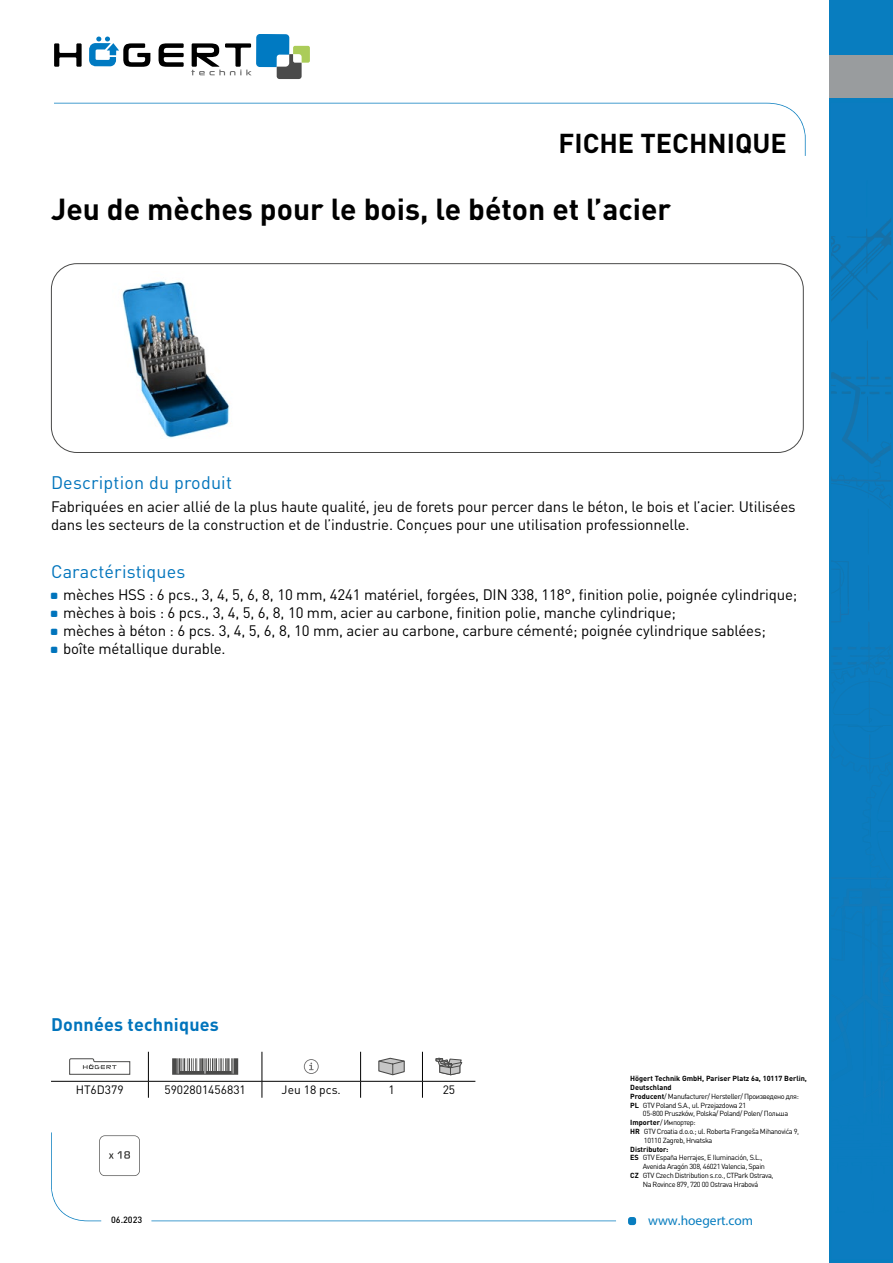
<style>
.page{position:relative;width:893px;height:1263px;background:#fff}
.page>*{position:absolute;margin:0;border:0;box-sizing:border-box;transform-origin:0 0}
.t1{font:700 30px "DIN Pro";color:#000}
.t2{font:700 27px "DIN Pro";color:#000}
.t3{font:18px "DIN Pro";letter-spacing:.01em;color:#0074bc}
.t4{font:700 18px "DIN Pro";letter-spacing:.01em;color:#0074bc}
.t5{font:15px/18px "DIN Pro";letter-spacing:-.01em;color:#000}
.t6{font:13.5px "Myriad Pro";color:#087dbf}
.t7{font:12px "DIN Pro";color:#000}
.t8{font:500 9px "DIN Pro";color:#000}
.t9{font:7.35px "DIN Pro";letter-spacing:-.05em;color:#000}
.t10{font:700 7.35px "DIN Pro";color:#000}
.s1{font-weight:700}
</style>
<div class="page">
<svg style="left:54px;top:43px;width:28px;height:24px"></svg>
<svg style="left:159px;top:43px;width:25px;height:24px"></svg>
<svg style="left:89px;top:37px;width:61px;height:30px"></svg>
<svg style="left:191px;top:34px;width:119px;height:45px"></svg>
<svg style="left:54px;top:103px;width:752px;height:53px"></svg>
<div style="left:628px;top:1217px;width:8px;height:8px;background:#087dbf;border-radius:3px"></div>
<svg style="left:51px;top:1132px;width:565px;height:89px"></svg>
<div style="left:830px;top:0;width:63px;height:1263px;background:#087dbf"></div>
<img style="left:831px;top:273px;width:50px;height:56px">
<img style="left:867px;top:222px;width:24px;height:44px">
<img style="left:831px;top:222px;width:56px;height:42px">
<svg style="left:831px;top:341px;width:60px;height:565px"></svg>
<img style="left:863px;top:906px;width:28px;height:76px">
<img style="left:831px;top:877px;width:60px;height:2px">
<img style="left:848px;top:647px;width:43px;height:3px">
<div style="left:830px;top:56px;width:63px;height:42px;background:#999c9e"></div>
<div style="left:51px;top:263px;width:753px;height:190px;border:1px solid #4a4a49;border-radius:26px"></div>
<hr style="left:51px;top:1081px;width:97px;height:1px;background:#000">
<hr style="left:148px;top:1081px;width:114px;height:1px;background:#000">
<svg style="left:148px;top:1052px;width:1px;height:46px"></svg>
<hr style="left:262px;top:1081px;width:99px;height:1px;background:#000">
<svg style="left:262px;top:1052px;width:1px;height:46px"></svg>
<hr style="left:361px;top:1081px;width:61px;height:1px;background:#000">
<svg style="left:360px;top:1052px;width:1px;height:46px"></svg>
<hr style="left:422px;top:1081px;width:53px;height:1px;background:#000">
<svg style="left:422px;top:1052px;width:1px;height:46px"></svg>
<svg style="left:69px;top:1058px;width:61px;height:17px"></svg>
<svg style="left:172px;top:1058px;width:66px;height:17px"></svg>
<svg style="left:304px;top:1059px;width:15px;height:15px"></svg>
<svg style="left:378px;top:1058px;width:27px;height:17px"></svg>
<svg style="left:436px;top:1058px;width:26px;height:17px"></svg>
<img style="left:122px;top:281px;width:108px;height:157px">
<svg style="left:99px;top:1135px;width:41px;height:41px"></svg>
<h2 class="t2" style="left:559px;top:121px;width:230px">FICHE TECHNIQUE</h2>
<h1 class="t1" style="left:51px;top:184px;width:622px">Jeu de mèches pour le bois, le béton et l’acier</h1>
<p class="t3" style="left:51px;top:471px;width:182px">Description du produit</p>
<p class="t5" style="left:51px;top:497px;width:746px">Fabriquées en acier allié de la plus haute qualité, jeu de forets pour percer dans le béton, le bois et l’acier. Utilisées dans les secteurs de la construction et de l’industrie. Conçues pour une utilisation professionnelle.</p>
<p class="t3" style="left:51px;top:559px;width:136px">Caractéristiques</p>
<p class="t5" style="left:63px;top:585px;width:736px">mèches HSS : 6 pcs., 3, 4, 5, 6, 8, 10 mm, 4241 matériel, forgées, DIN 338, 118°, finition polie, poignée cylindrique; mèches à bois : 6 pcs., 3, 4, 5, 6, 8, 10 mm, acier au carbone, finition polie, manche cylindrique;<br>mèches à béton : 6 pcs. 3, 4, 5, 6, 8, 10 mm, acier au carbone, carbure cémenté; poignée cylindrique sablées; boîte métallique durable.</p>
<p class="t4" style="left:51px;top:1010px;width:169px">Données techniques</p>
<p class="t7" style="left:76px;top:1081px;width:50px">HT6D379</p>
<p class="t7" style="left:164px;top:1081px;width:83px">5902801456831</p>
<p class="t7" style="left:282px;top:1081px;width:61px">Jeu 18 pcs.</p>
<p class="t7" style="left:388px;top:1081px;width:8px">1</p>
<p class="t7" style="left:443px;top:1081px;width:14px">25</p>
<p class="t10" style="left:630px;top:1072px;width:178px">Högert Technik GmbH, Pariser Platz 6a, 10117 Berlin,</p>
<p class="t10" style="left:630px;top:1081px;width:43px">Deutschland</p>
<p class="t9" style="left:630px;top:1091px;width:170px"><span class="s1">Producent</span>/ Manufacturer/ Hersteller/ Произведено для:</p>
<p class="t9" style="left:630px;top:1100px;width:117px"><span class="s1">PL</span> GTV Poland S.A., ul. Przejazdowa 21</p>
<p class="t9" style="left:643px;top:1109px;width:147px">05-800 Pruszków, Polska/ Poland/ Polen/ Польша</p>
<p class="t9" style="left:630px;top:1117px;width:67px"><span class="s1">Importer</span>/ Импортер:</p>
<p class="t9" style="left:630px;top:1126px;width:171px"><span class="s1">HR</span> GTV Croatia d.o.o.; ul. Roberta Frangeša Mihanovića 9,</p>
<p class="t9" style="left:644px;top:1135px;width:70px">10110 Zagreb, Hrvatska</p>
<p class="t10" style="left:630px;top:1143px;width:40px">Distributor:</p>
<p class="t9" style="left:630px;top:1153px;width:134px"><span class="s1">ES</span> GTV España Herrajes, E Iluminación, S.L.,</p>
<p class="t9" style="left:643px;top:1161px;width:124px">Avenida Aragón 308, 46021 Valencia, Spain</p>
<p class="t9" style="left:630px;top:1170px;width:145px"><span class="s1">CZ</span> GTV Czech Distribution s.r.o., CTPark Ostrava,</p>
<p class="t9" style="left:643px;top:1179px;width:117px">Na Rovince 879, 720 00 Ostrava Hrabová</p>
<p class="t8" style="left:111px;top:1213px;width:33px">06.2023</p>
<p class="t6" style="left:648px;top:1212px;width:107px">www.hoegert.com</p>
</div>
